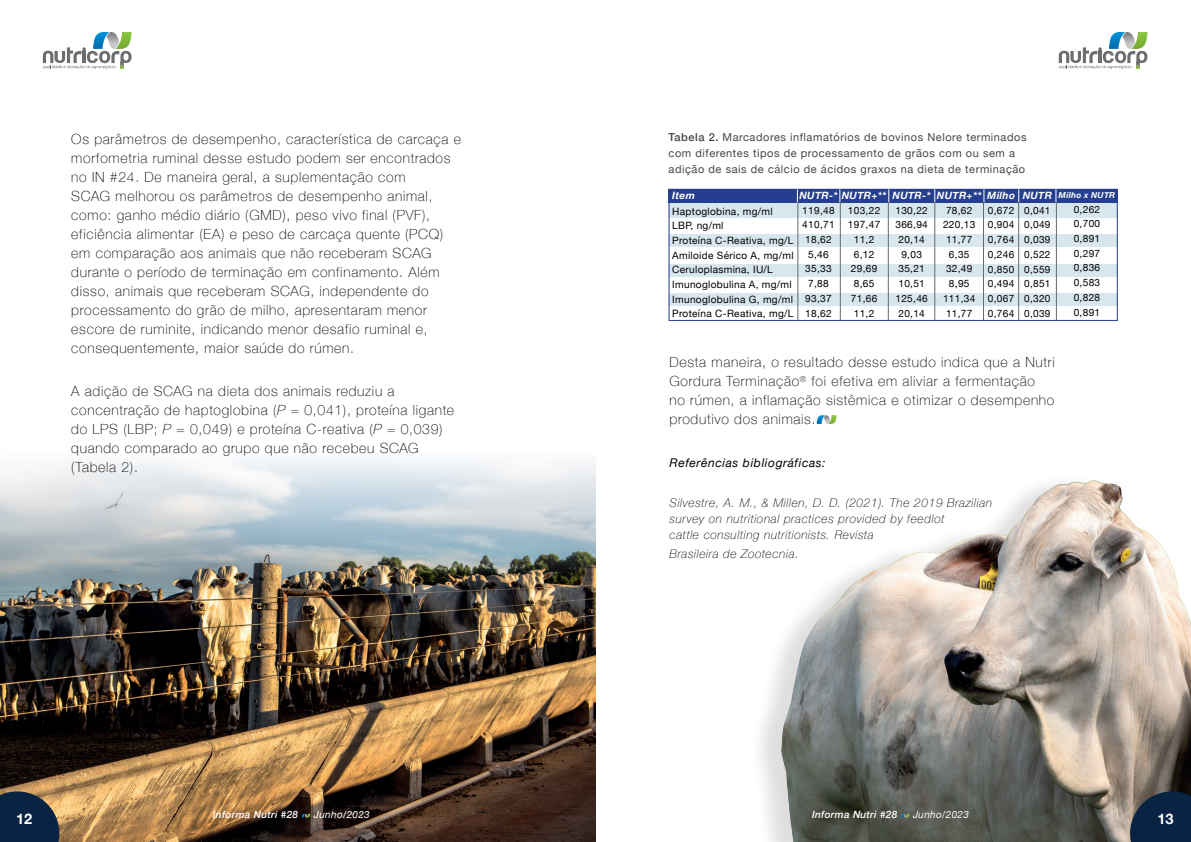
<style>
.page{position:relative;width:1191px;height:842px;background:#fff}
.page>*{position:absolute;margin:0;border:0;box-sizing:border-box;transform-origin:0 0}
.t1{font:700 14.5px "Helvetica Neue";color:#fff}
.t2{font:100 14px/19px "Helvetica Neue";letter-spacing:.05em;color:#000001}
.t3{font:italic 100 12px/16px "Helvetica Neue";letter-spacing:.05em;color:#000001}
.t4{font:italic 12px "Helvetica Neue";letter-spacing:.05em;color:#000001}
.t5{font:11px/16px "Helvetica Neue";letter-spacing:.05em;color:#444749}
.t6{font:10.1px/14.7px "Helvetica Neue";letter-spacing:.03em;color:#000001;text-align:center}
.t7{font:italic 700 10.1px "Helvetica Neue";letter-spacing:.03em;color:#fff}
.t8{font:italic 500 10px "Helvetica Neue";letter-spacing:.03em;color:#fff}
.t9{font:italic 10px "Helvetica Neue";letter-spacing:.03em;color:#fff}
.t10{font:italic 700 8.3px "Helvetica Neue";letter-spacing:.03em;color:#fff}
.s1{font-style:italic}
.s2{font-weight:500}
</style>
<div class="page">
<img style="left:595px;top:462px;width:596px;height:380px">
<img style="left:0;top:459px;width:595px;height:383px">
<svg style="left:0;top:791px;width:59px;height:51px;background:#243447"></svg>
<svg style="left:43px;top:32px;width:89px;height:37px"></svg>
<svg style="left:302px;top:814px;width:8px;height:3px"></svg>
<svg style="left:1130px;top:791px;width:61px;height:51px;background:#192d47"></svg>
<svg style="left:1058px;top:32px;width:89px;height:37px"></svg>
<svg style="left:901px;top:814px;width:8px;height:3px"></svg>
<svg style="left:816px;top:415px;width:20px;height:9px"></svg>
<div style="left:668px;top:234px;width:449px;height:12px;background:#d8e7ee"></div>
<div style="left:668px;top:264px;width:449px;height:13px;background:#d8e7ee"></div>
<div style="left:668px;top:293px;width:449px;height:13px;background:#d8e7ee"></div>
<div style="left:668px;top:202px;width:449px;height:16px;background:#d8e7ee"></div>
<div style="left:668px;top:189px;width:449px;height:13px;background:#253f8e"></div>
<div style="left:668px;top:189px;width:449px;height:132px;border:1px solid #253f8e"></div>
<hr style="left:797px;top:202px;width:1px;height:119px;background:#646a6c">
<svg style="left:797px;top:189px;width:1px;height:13px"></svg>
<svg style="left:839px;top:189px;width:1px;height:13px"></svg>
<svg style="left:888px;top:189px;width:1px;height:13px"></svg>
<svg style="left:934px;top:189px;width:1px;height:13px"></svg>
<svg style="left:1055px;top:189px;width:1px;height:13px"></svg>
<svg style="left:1018px;top:189px;width:1px;height:13px"></svg>
<svg style="left:983px;top:189px;width:1px;height:13px"></svg>
<hr style="left:840px;top:202px;width:1px;height:119px;background:#646a6c">
<hr style="left:888px;top:202px;width:1px;height:119px;background:#646a6c">
<hr style="left:934px;top:202px;width:1px;height:119px;background:#646a6c">
<hr style="left:983px;top:202px;width:1px;height:119px;background:#646a6c">
<hr style="left:1018px;top:202px;width:1px;height:119px;background:#646a6c">
<hr style="left:1056px;top:202px;width:1px;height:119px;background:#646a6c">
<p class="t2" style="left:71px;top:128px;width:391px">Os parâmetros de desempenho, característica de carcaça e morfometria ruminal desse estudo podem ser encontrados no IN #24. De maneira geral, a suplementação com<br>SCAG melhorou os parâmetros de desempenho animal, como: ganho médio diário (GMD), peso vivo final (PVF), eficiência alimentar (EA) e peso de carcaça quente (PCQ) em comparação aos animais que não receberam SCAG durante o período de terminação em confinamento. Além disso, animais que receberam SCAG, independente do processamento do grão de milho, apresentaram menor escore de ruminite, indicando menor desafio ruminal e, consequentemente, maior saúde do rúmen.</p>
<p class="t2" style="left:71px;top:380px;width:384px">A adição de SCAG na dieta dos animais reduziu a concentração de haptoglobina (<span class="s1">P</span> = 0,041), proteína ligante do LPS (LBP; <span class="s1">P</span> = 0,049) e proteína C-reativa (<span class="s1">P</span> = 0,039) quando comparado ao grupo que não recebeu SCAG (Tabela 2).</p>
<p class="t5" style="left:668px;top:130px;width:359px"><span class="s2">Tabela 2.</span> Marcadores inflamatórios de bovinos Nelore terminados com diferentes tipos de processamento de grãos com ou sem a adição de sais de cálcio de ácidos graxos na dieta de terminação</p>
<p class="t7" style="left:672px;top:187px;width:24px">Item</p>
<p class="t6" style="left:672px;top:204px;width:123px;text-align:left">Haptoglobina, mg/ml<br>LBP, ng/ml<br>Proteína C-Reativa, mg/L<br>Amiloide Sérico A, mg/ml<br>Ceruloplasmina, IU/L<br>Imunoglobulina A, mg/ml<br>Imunoglobulina G, mg/ml<br>Proteína C-Reativa, mg/L</p>
<p class="t7" style="left:799px;top:187px;width:88px">NUTR-* NUTR+**</p>
<p class="t6" style="left:802px;top:203px;width:34px">119,48<br>410,71<br>18,62<br>5,46<br>35,33<br>7,88<br>93,37<br>18,62</p>
<p class="t6" style="left:848px;top:203px;width:34px">103,22<br>197,47<br>11,2<br>6,12<br>29,69<br>8,65<br>71,66<br>11,2</p>
<p class="t7" style="left:892px;top:187px;width:40px">NUTR-*</p>
<p class="t6" style="left:895px;top:203px;width:34px">130,22<br>366,94<br>20,14<br>9,03<br>35,21<br>10,51<br>125,46<br>20,14</p>
<p class="t7" style="left:937px;top:187px;width:46px">NUTR+**</p>
<p class="t6" style="left:943px;top:203px;width:34px">78,62<br>220,13<br>11,77<br>6,35<br>32,49<br>8,95<br>111,34<br>11,77</p>
<p class="t7" style="left:987px;top:187px;width:29px">Milho</p>
<p class="t6" style="left:987px;top:203px;width:28px;text-align:justify">0,672<br>0,904<br>0,764<br>0,246<br>0,850<br>0,494<br>0,067<br>0,764</p>
<p class="t7" style="left:1022px;top:188px;width:31px">NUTR</p>
<p class="t6" style="left:1024px;top:203px;width:28px;text-align:justify">0,041<br>0,049<br>0,039<br>0,522<br>0,559<br>0,851<br>0,320<br>0,039</p>
<p class="t10" style="left:1058px;top:189px;width:58px">Milho x NUTR</p>
<p class="t6" style="left:1073px;top:202px;width:28px;text-align:justify">0,262<br>0,700<br>0,891<br>0,297<br>0,836<br>0,583<br>0,828<br>0,891</p>
<p class="t2" style="left:669px;top:352px;width:387px">Desta maneira, o resultado desse estudo indica que a Nutri Gordura Terminação<sup>®</sup> foi efetiva em aliviar a fermentação<br>no rúmen, a inflamação sistêmica e otimizar o desempenho produtivo dos animais.</p>
<p class="t4" style="left:669px;top:454px;width:158px">Referências bibliográficas:</p>
<p class="t3" style="left:669px;top:494px;width:324px">Silvestre, A. M., &amp; Millen, D. D. (2021). The 2019 Brazilian survey on nutritional practices provided by feedlot<br>cattle consulting nutritionists. Revista</p>
<p class="t3" style="left:669px;top:545px;width:131px">Brasileira de Zootecnia.</p>
<p class="t1" style="left:16px;top:807px;width:18px">12</p>
<p class="t8" style="left:213px;top:806px;width:87px">Informa Nutri #28</p>
<p class="t9" style="left:314px;top:807px;width:57px">Junho/2023</p>
<p class="t1" style="left:1157px;top:807px;width:18px">13</p>
<p class="t8" style="left:812px;top:806px;width:87px">Informa Nutri #28</p>
<p class="t9" style="left:913px;top:807px;width:57px">Junho/2023</p>
</div>
